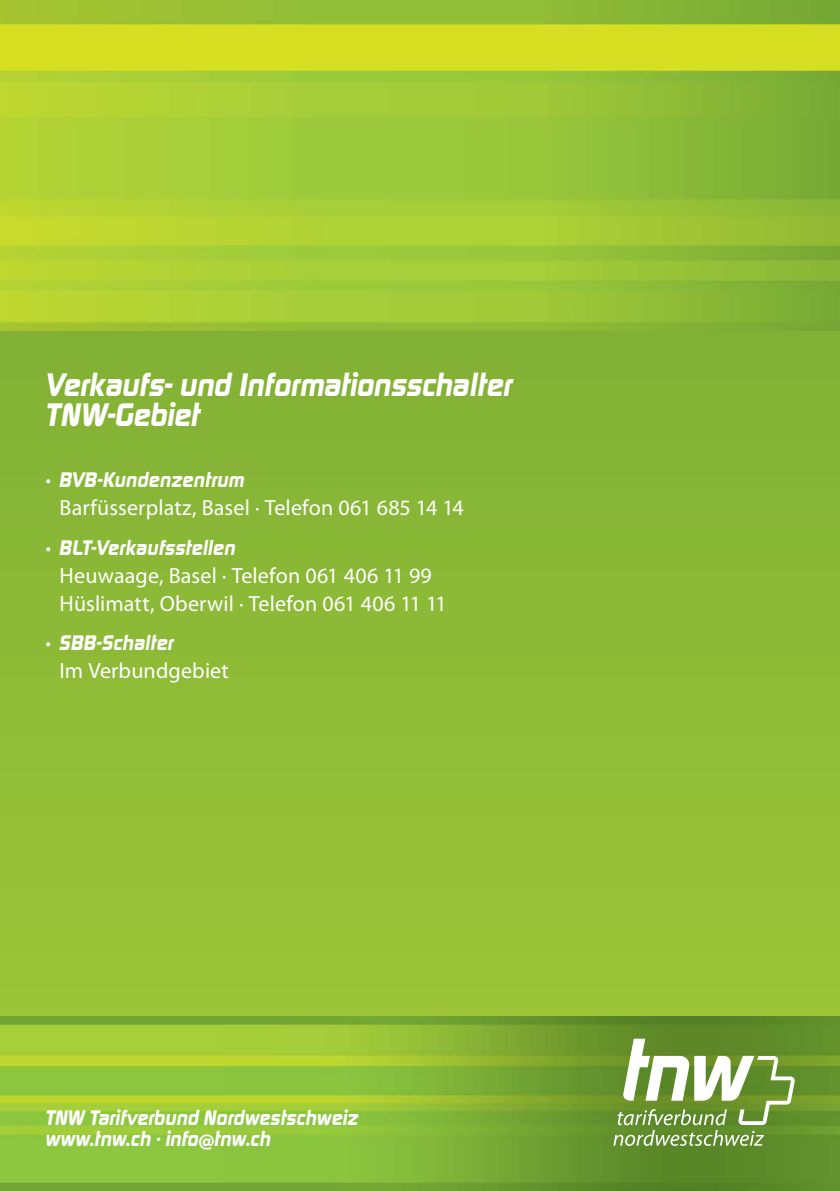
<style>
.page{position:relative;width:840px;height:1191px;background:#fff}
.page>*{position:absolute;margin:0;border:0;box-sizing:border-box;transform-origin:0 0}
._01_Headline_weiss{font:italic 700 34px "Digital Sans EF";letter-spacing:-.005em;color:#fff}
._03_Fliesstext{font:22px/28px "Myriad Pro";letter-spacing:.01em;color:#fff}
.t1{font:italic 700 22px "Digital Sans EF";letter-spacing:.005em;color:#fff}
.s1{font-weight:700}
.s2{font-family:"Digital Sans EF";font-weight:700;font-style:italic}
</style>
<div class="page">
<div style="left:0;top:0;width:839px;height:1026px;background:#8eba36"></div>
<img style="left:0;top:1017px;width:839px;height:174px">
<svg style="left:613px;top:1038px;width:181px;height:107px"></svg>
<img style="left:0;top:0;width:839px;height:331px">
<p class="_01_Headline_weiss" style="left:45px;top:364px;width:468px">Verkaufs- und Informationsschalter</p>
<p class="_01_Headline_weiss" style="left:45px;top:394px;width:156px">TNW-Gebiet</p>
<p class="_03_Fliesstext" style="left:60px;top:466px;width:405px;text-indent:-14px"><span class="s1">·</span> <span class="s2">BVB-Kundenzentrum<br></span>Barfüsserplatz, Basel · Telefon 061 685 14 14</p>
<p class="_03_Fliesstext" style="left:60px;top:533px;width:388px;text-indent:-14px"><span class="s1">·</span> <span class="s2">BLT-Verkaufsstellen<br></span>Heuwaage, Basel · Telefon 061 406 11 99<br>Hüslimatt, Oberwil · Telefon 061 406 11 11</p>
<p class="_03_Fliesstext" style="left:60px;top:628px;width:171px;text-indent:-14px"><span class="s1">·</span> <span class="s2">SBB-Schalter<br></span>Im Verbundgebiet</p>
<p class="t1" style="left:45px;top:1104px;width:314px">TNW Tarifverbund Nordwestschweiz</p>
<p class="t1" style="left:45px;top:1124px;width:227px">www.tnw.ch · info@tnw.ch</p>
</div>
